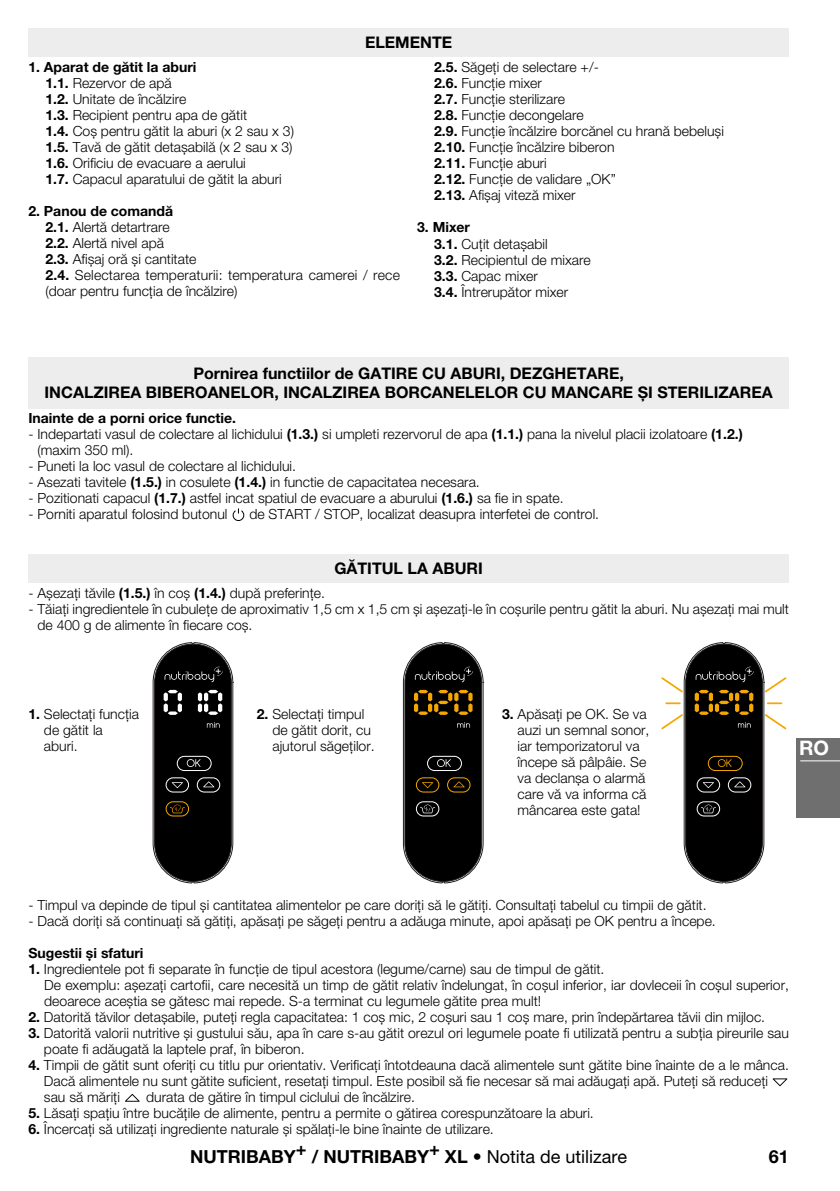
<style>
.page{position:relative;width:840px;height:1191px;background:#fff}
.page>*{position:absolute;margin:0;border:0;box-sizing:border-box;transform-origin:0 0}
.t1{font:700 20px "Helvetica Neue LT Pro";color:#fff}
.t2{font:700 18px "Helvetica Neue LT Pro";color:#000}
.t3{font:700 16px/19.2px "Helvetica Neue LT Pro";color:#000;text-align:center}
.t4{font:300 14px/16px "Helvetica Neue LT Pro";color:#000}
.t5{font:700 14px "Helvetica Neue LT Pro";color:#000}
.s1{font-weight:700}
.s2{font-weight:400}
</style>
<div class="page">
<div style="left:28px;top:28px;width:760px;height:29px;background:#ededed"></div>
<div style="left:795px;top:738px;width:44px;height:79px;background:#706f6f"></div>
<hr style="left:799px;top:760px;width:40px;height:1px;background:#fff">
<svg style="left:772px;top:1078px;width:15px;height:8px"></svg>
<svg style="left:125px;top:1094px;width:15px;height:7px"></svg>
<div style="left:28px;top:554px;width:760px;height:28px;background:#ededed"></div>
<svg style="left:232px;top:508px;width:12px;height:13px"></svg>
<div style="left:28px;top:357px;width:760px;height:51px;background:#ededed"></div>
<svg style="left:153px;top:642px;width:81px;height:241px;background:#242423"></svg>
<svg style="left:403px;top:642px;width:81px;height:241px;background:#25221c"></svg>
<svg style="left:661px;top:642px;width:125px;height:241px"></svg>
<p class="t3" style="left:365px;top:32px;width:89px">ELEMENTE</p>
<p class="t4" style="left:45px;top:59px;width:250px;text-indent:-17px"><span class="s1">1. Aparat de gătit la aburi<br>1.1.</span> Rezervor de apă<br><span class="s1">1.2.</span> Unitate de încălzire<br><span class="s1">1.3.</span> Recipient pentru apa de gătit<br><span class="s1">1.4.</span> Coș pentru gătit la aburi (x 2 sau x 3)<br><span class="s1">1.5.</span> Tavă de gătit detașabilă (x 2 sau x 3)<br><span class="s1">1.6.</span> Orificiu de evacuare a aerului<br><span class="s1">1.7.</span> Capacul aparatului de gătit la aburi</p>
<p class="t4" style="left:45px;top:203px;width:356px;text-indent:-17px"><span class="s1">2. Panou de comandă<br>2.1.</span> Alertă detartrare<br><span class="s1">2.2.</span> Alertă nivel apă<br><span class="s1">2.3.</span> Afișaj oră și cantitate<br><span class="s1">2.4.</span> Selectarea temperaturii: temperatura camerei / rece (doar pentru funcția de încălzire)</p>
<p class="t4" style="left:434px;top:59px;width:291px"><span class="s1">2.5.</span> Săgeți de selectare +/-<br><span class="s1">2.6.</span> Funcție mixer<br><span class="s1">2.7.</span> Funcție sterilizare<br><span class="s1">2.8.</span> Funcție decongelare<br><span class="s1">2.9.</span> Funcție încălzire borcănel cu hrană bebeluși<br><span class="s1">2.10.</span> Funcție încălzire biberon<br><span class="s1">2.11.</span> Funcție aburi<br><span class="s1">2.12.</span> Funcție de validare „OK”<br><span class="s1">2.13.</span> Afișaj viteză mixer</p>
<p class="t4" style="left:434px;top:219px;width:158px;text-indent:-17px"><span class="s1">3. Mixer<br>3.1.</span> Cuțit detașabil<br><span class="s1">3.2.</span> Recipientul de mixare<br><span class="s1">3.3.</span> Capac mixer<br><span class="s1">3.4.</span> Întrerupător mixer</p>
<p class="t3" style="left:45px;top:363px;width:729px">Pornirea functiilor de GATIRE CU ABURI, DEZGHETARE,<br>INCALZIREA BIBEROANELOR, INCALZIREA BORCANELELOR CU MANCARE ȘI STERILIZAREA</p>
<p class="t5" style="left:28px;top:409px;width:209px">Inainte de a porni orice functie.</p>
<p class="t4" style="left:37px;top:425px;width:706px;text-indent:-9px">- Indepartati vasul de colectare al lichidului <span class="s1">(1.3.)</span> si umpleti rezervorul de apa <span class="s1">(1.1.)</span> pana la nivelul placii izolatoare <span class="s1">(1.2.) </span>(maxim 350 ml).</p>
<p class="t4" style="left:28px;top:457px;width:269px">- Puneti la loc vasul de colectare al lichidului.</p>
<p class="t4" style="left:28px;top:473px;width:452px">- Asezati tavitele <span class="s1">(1.5.)</span> in cosulete <span class="s1">(1.4.)</span> in functie de capacitatea necesara.</p>
<p class="t4" style="left:28px;top:489px;width:536px">- Pozitionati capacul <span class="s1">(1.7.)</span> astfel incat spatiul de evacuare a aburului <span class="s1">(1.6.)</span> sa fie in spate.</p>
<p class="t4" style="left:28px;top:505px;width:200px">- Porniti aparatul folosind butonul</p>
<p class="t4" style="left:249px;top:505px;width:351px">de START / STOP, localizat deasupra interfetei de control.</p>
<p class="t3" style="left:334px;top:558px;width:150px">GĂTITUL LA ABURI</p>
<p class="t4" style="left:28px;top:585px;width:298px">- Așezați tăvile <span class="s1">(1.5.)</span> în coș <span class="s1">(1.4.)</span> după preferințe.</p>
<p class="t4" style="left:37px;top:601px;width:752px;text-indent:-9px">- Tăiați ingredientele în cubulețe de aproximativ 1,5 cm x 1,5 cm și așezați-le în coșurile pentru gătit la aburi. Nu așezați mai mult de 400 g de alimente în fiecare coș.</p>
<p class="t4" style="left:44px;top:705px;width:96px;text-indent:-16px"><span class="s1">1.</span> Selectați funcția de gătit la aburi.</p>
<p class="t4" style="left:272px;top:705px;width:104px;text-indent:-16px"><span class="s1">2.</span> Selectați timpul de gătit dorit, cu ajutorul săgeților.</p>
<p class="t4" style="left:517px;top:705px;width:133px;text-indent:-16px"><span class="s1">3.</span> Apăsați pe OK. Se va auzi un semnal sonor, iar temporizatorul va începe să pâlpâie. Se va declanșa o alarmă care vă va informa că mâncarea este gata!</p>
<h1 class="t1" style="left:798px;top:735px;width:31px">RO</h1>
<p class="t4" style="left:28px;top:896px;width:679px">- Timpul va depinde de tipul și cantitatea alimentelor pe care doriți să le gătiți. Consultați tabelul cu timpii de gătit.</p>
<p class="t4" style="left:28px;top:912px;width:688px">- Dacă doriți să continuați să gătiți, apăsați pe săgeți pentru a adăuga minute, apoi apăsați pe OK pentru a începe.</p>
<p class="t5" style="left:28px;top:944px;width:117px">Sugestii și sfaturi</p>
<p class="t4" style="left:44px;top:960px;width:745px;text-indent:-16px"><span class="s1">1.</span> Ingredientele pot fi separate în funcție de tipul acestora (legume/carne) sau de timpul de gătit.<br>De exemplu: așezați cartofii, care necesită un timp de gătit relativ îndelungat, în coșul inferior, iar dovleceii în coșul superior, deoarece aceștia se gătesc mai repede. S-a terminat cu legumele gătite prea mult!</p>
<p class="t4" style="left:28px;top:1008px;width:738px"><span class="s1">2.</span> Datorită tăvilor detașabile, puteți regla capacitatea: 1 coș mic, 2 coșuri sau 1 coș mare, prin îndepărtarea tăvii din mijloc.</p>
<p class="t4" style="left:44px;top:1024px;width:746px;text-indent:-16px"><span class="s1">3.</span> Datorită valorii nutritive și gustului său, apa în care s-au gătit orezul ori legumele poate fi utilizată pentru a subția pireurile sau poate fi adăugată la laptele praf, în biberon.</p>
<p class="t4" style="left:44px;top:1056px;width:746px;text-indent:-16px"><span class="s1">4.</span> Timpii de gătit sunt oferiți cu titlu pur orientativ. Verificați întotdeauna dacă alimentele sunt gătite bine înainte de a le mânca.<br>Dacă alimentele nu sunt gătite suficient, resetați timpul. Este posibil să fie necesar să mai adăugați apă. Puteți să reduceți sau să măriți</p>
<p class="t4" style="left:146px;top:1088px;width:270px">durata de gătire în timpul ciclului de încălzire.</p>
<p class="t4" style="left:28px;top:1104px;width:566px"><span class="s1">5.</span> Lăsați spațiu între bucățile de alimente, pentru a permite o gătirea corespunzătoare la aburi.</p>
<p class="t4" style="left:28px;top:1120px;width:466px"><span class="s1">6.</span> Încercați să utilizați ingrediente naturale și spălați-le bine înainte de utilizare.</p>
<p class="t2" style="left:190px;top:1145px;width:438px">NUTRIBABY+ / NUTRIBABY+ XL • <span class="s2">Notita de utilizare</span></p>
<p class="t2" style="left:768px;top:1145px;width:22px">61</p>
</div>
